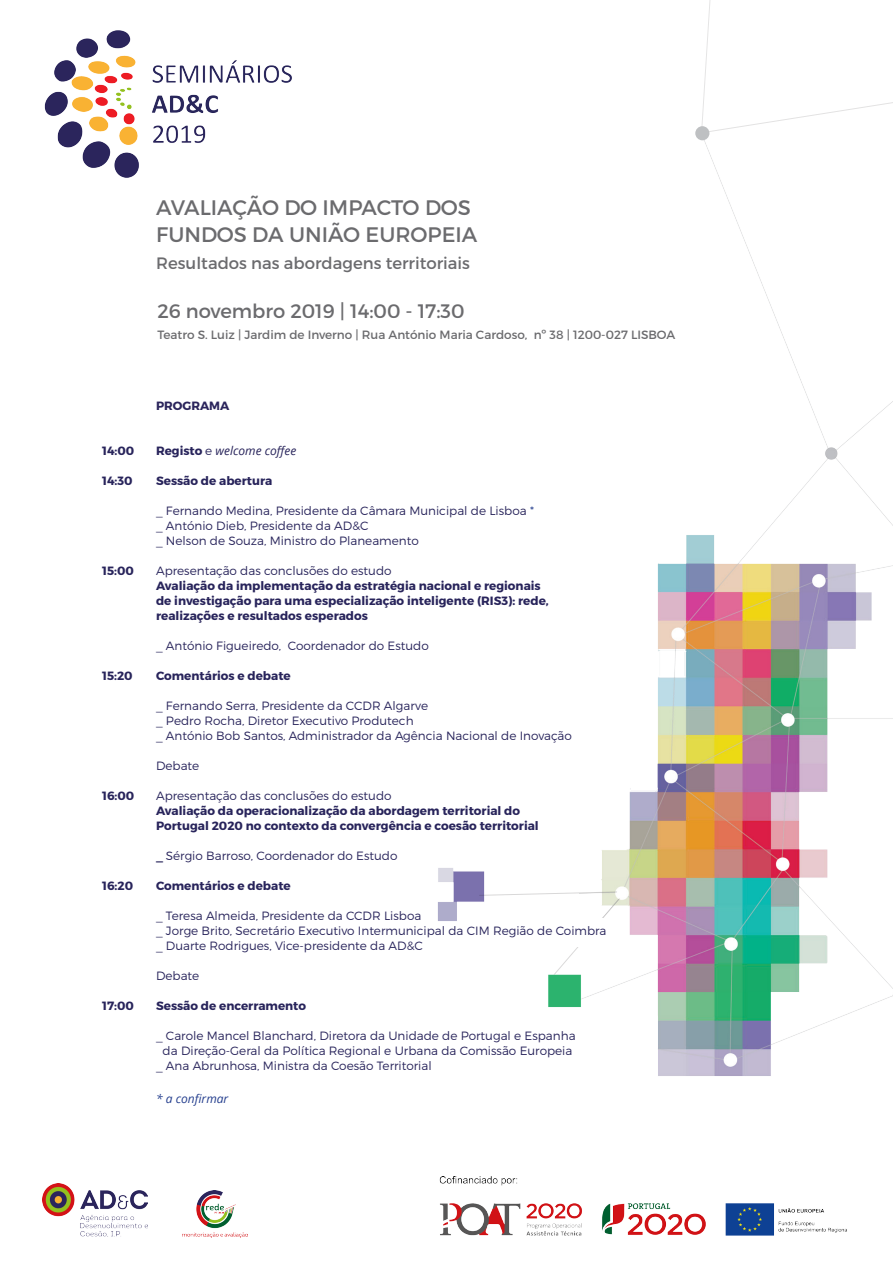
<style>
.page{position:relative;width:893px;height:1263px;background:#fff}
.page>*{position:absolute;margin:0;border:0;box-sizing:border-box;transform-origin:0 0}
.t1{font:21px "Montserrat";letter-spacing:-.02em;color:#6b6b6e}
.t2{font:21px "Montserrat";color:#6b6b6e}
.t3{font:19.5px "Montserrat";color:#6b6b6e}
.t4{font:16.5px "Montserrat";color:#6b6b6e}
.t5{font:300 12px "Montserrat";color:#28245b}
.t6{font:700 12px "Montserrat";color:#28245b}
.t7{font:12px "Montserrat";color:#6b6b6e}
.t8{font:italic 12px "Open Sans";color:#28245b}
.t9{font:italic 12px "Open Sans";color:#253f8e}
.t10{font:700 12px "Montserrat";color:#2b255c}
.s1{font-family:"Montserrat";font-weight:700;font-style:normal}
.s2{font-family:"Montserrat";font-weight:300;font-style:normal}
.s3{color:#253f8e}
.s4{font-weight:700}
</style>
<div class="page">
<img style="left:587px;top:137px;width:306px;height:939px">
<img style="left:43px;top:1184px;width:104px;height:52px">
<img style="left:439px;top:1176px;width:408px;height:60px">
<img style="left:183px;top:1191px;width:65px;height:46px">
<img style="left:44px;top:30px;width:248px;height:148px">
<img style="left:438px;top:868px;width:47px;height:53px">
<div style="left:575px;top:1016px;width:83px;height:60px;background:#fff"></div>
<svg style="left:701px;top:0;width:192px;height:133px"></svg>
<div style="left:695px;top:126px;width:14px;height:14px;background:#bec0c2;border-radius:50%"></div>
<svg style="left:478px;top:891px;width:143px;height:85px"></svg>
<div style="left:555px;top:918px;width:62px;height:28px;background:#fff"></div>
<img style="left:538px;top:961px;width:49px;height:46px">
<p class="t1" style="left:156px;top:194px;width:316px">AVALIAÇÃO DO IMPACTO DOS</p>
<p class="t2" style="left:156px;top:221px;width:323px">FUNDOS DA UNIÃO EUROPEIA</p>
<p class="t4" style="left:156px;top:253px;width:315px">Resultados nas abordagens territoriais</p>
<p class="t3" style="left:157px;top:299px;width:309px">26 novembro 2019 | 14:00 - 17:30</p>
<p class="t7" style="left:157px;top:328px;width:519px">Teatro S. Luiz | Jardim de Inverno | Rua António Maria Cardoso, nº 38 | 1200-027 LISBOA</p>
<p class="t10" style="left:156px;top:398px;width:75px">PROGRAMA</p>
<p class="t6" style="left:102px;top:443px;width:34px">14:00</p>
<p class="t8" style="left:156px;top:442px;width:142px"><span class="s1">Registo</span> <span class="s2">e</span> welcome coffee</p>
<p class="t6" style="left:102px;top:473px;width:32px">14:30</p>
<p class="t6" style="left:156px;top:473px;width:118px">Sessão de abertura</p>
<p class="t5" style="left:156px;top:503px;width:379px">_ Fernando Medina, Presidente da Câmara Municipal de Lisboa <span class="s3">*</span></p>
<p class="t5" style="left:156px;top:518px;width:214px">_ António Dieb, Presidente da AD&amp;C</p>
<p class="t5" style="left:156px;top:533px;width:264px">_ Nelson de Souza, Ministro do Planeamento</p>
<p class="t6" style="left:102px;top:563px;width:33px">15:00</p>
<p class="t5" style="left:156px;top:563px;width:237px">Apresentação das conclusões do estudo</p>
<p class="t6" style="left:156px;top:578px;width:386px">Avaliação da implementação da estratégia nacional e regionais</p>
<p class="t6" style="left:156px;top:593px;width:394px">de investigação para uma especialização inteligente (RIS3): rede,</p>
<p class="t6" style="left:156px;top:608px;width:213px">realizações e resultados esperados</p>
<p class="t5" style="left:156px;top:638px;width:274px">_ António Figueiredo, Coordenador do Estudo</p>
<p class="t6" style="left:102px;top:668px;width:32px">15:20</p>
<p class="t6" style="left:156px;top:668px;width:136px">Comentários e debate</p>
<p class="t5" style="left:156px;top:698px;width:274px">_ Fernando Serra, Presidente da CCDR Algarve</p>
<p class="t5" style="left:156px;top:713px;width:259px">_ Pedro Rocha, Diretor Executivo Produtech</p>
<p class="t5" style="left:156px;top:728px;width:417px">_ António Bob Santos, Administrador da Agência Nacional de Inovação</p>
<p class="t5" style="left:156px;top:758px;width:45px">Debate</p>
<p class="t6" style="left:102px;top:788px;width:34px">16:00</p>
<p class="t5" style="left:156px;top:788px;width:237px">Apresentação das conclusões do estudo</p>
<p class="t6" style="left:156px;top:803px;width:366px">Avaliação da operacionalização da abordagem territorial do</p>
<p class="t6" style="left:156px;top:818px;width:384px">Portugal 2020 no contexto da convergência e coesão territorial</p>
<p class="t5" style="left:156px;top:848px;width:243px"><span class="s4">_</span> Sérgio Barroso, Coordenador do Estudo</p>
<p class="t6" style="left:102px;top:878px;width:33px">16:20</p>
<p class="t6" style="left:156px;top:878px;width:136px">Comentários e debate</p>
<p class="t5" style="left:156px;top:908px;width:267px">_ Teresa Almeida, Presidente da CCDR Lisboa</p>
<p class="t5" style="left:156px;top:923px;width:452px">_ Jorge Brito, Secretário Executivo Intermunicipal da CIM Região de Coimbra</p>
<p class="t5" style="left:156px;top:938px;width:268px">_ Duarte Rodrigues, Vice-presidente da AD&amp;C</p>
<p class="t5" style="left:156px;top:968px;width:45px">Debate</p>
<p class="t6" style="left:102px;top:998px;width:33px">17:00</p>
<p class="t6" style="left:156px;top:998px;width:152px">Sessão de encerramento</p>
<p class="t5" style="left:156px;top:1028px;width:421px">_ Carole Mancel Blanchard, Diretora da Unidade de Portugal e Espanha</p>
<p class="t5" style="left:163px;top:1043px;width:411px">da Direção-Geral da Política Regional e Urbana da Comissão Europeia</p>
<p class="t5" style="left:156px;top:1058px;width:277px">_ Ana Abrunhosa, Ministra da Coesão Territorial</p>
<p class="t9" style="left:156px;top:1090px;width:74px">* a confirmar</p>
</div>
